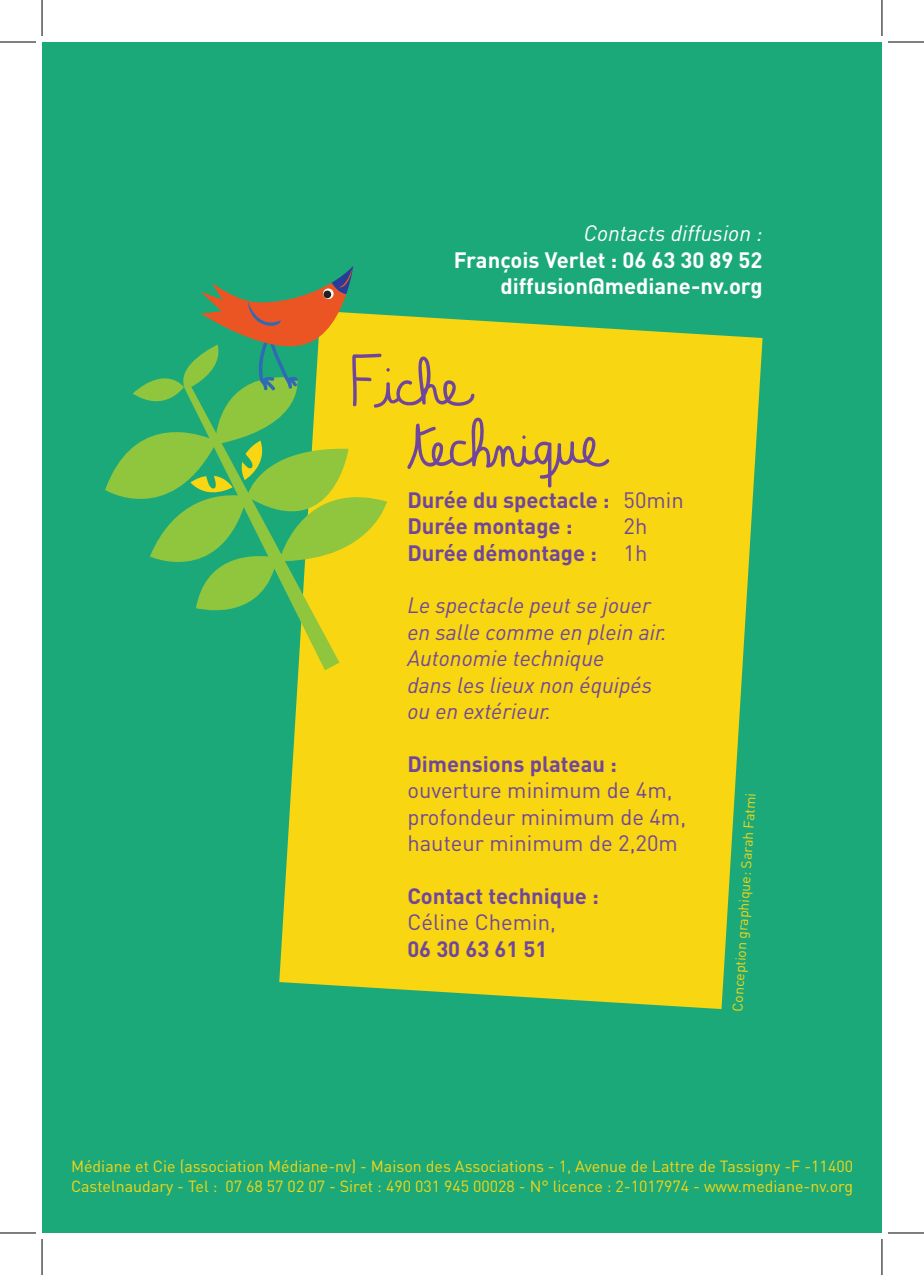
<style>
.page{position:relative;width:924px;height:1275px;background:#fff}
.page>*{position:absolute;margin:0;border:0;box-sizing:border-box;transform-origin:0 0}
.t1{font:italic 22px/26.4px "DIN";color:#70469c}
.t2{font:22px/26.4px "DIN";color:#70469c}
.t3{font:700 22px "DIN";color:#70469c}
.t4{font:700 22px "DIN Pro";color:#fff}
.t5{font:italic 22px "DIN";color:#fff}
.t6{font:16px/19.2px "DIN";color:#f8d611}
.t7{font:14px "DIN";color:#f8d611}
.s1{font-weight:400}
.s2{font-weight:700}
</style>
<div class="page">
<div style="left:42px;top:42px;width:839px;height:1191px;background:#1ca97a"></div>
<svg style="left:279px;top:320px;width:483px;height:689px;background:#e3d11a"></svg>
<svg style="left:406px;top:417px;width:204px;height:71px;background:#e2bf26"></svg>
<svg style="left:105px;top:355px;width:282px;height:315px"></svg>
<svg style="left:133px;top:364px;width:51px;height:50px"></svg>
<svg style="left:190px;top:440px;width:78px;height:61px"></svg>
<svg style="left:200px;top:266px;width:274px;height:142px"></svg>
<hr style="left:0;top:42px;width:36px;height:1px;background:#000">
<hr style="left:887px;top:42px;width:36px;height:1px;background:#000">
<hr style="left:0;top:1232px;width:36px;height:1px;background:#000">
<hr style="left:887px;top:1232px;width:36px;height:1px;background:#000">
<hr style="left:42px;top:0;width:1px;height:36px;background:#000">
<hr style="left:42px;top:1239px;width:1px;height:36px;background:#000">
<hr style="left:881px;top:0;width:1px;height:36px;background:#000">
<hr style="left:881px;top:1239px;width:1px;height:36px;background:#000">
<p class="t5" style="left:583px;top:220px;width:180px">Contacts diffusion :</p>
<p class="t4" style="left:453px;top:241px;width:310px">François Verlet : 06 63 30 89 52</p>
<p class="t4" style="left:500px;top:268px;width:263px">diffusion@mediane-nv.org</p>
<p class="t3" style="left:407px;top:485px;width:278px">Durée du spectacle : <span class="s1">50min</span></p>
<p class="t3" style="left:407px;top:512px;width:167px">Durée montage :</p>
<p class="t2" style="left:623px;top:512px;width:25px">2h</p>
<p class="t3" style="left:407px;top:538px;width:241px">Durée démontage : <span class="s1">1h</span></p>
<p class="t1" style="left:407px;top:592px;width:261px">Le spectacle peut se jouer en salle comme en plein air.</p>
<p class="t1" style="left:407px;top:644px;width:246px">Autonomie technique dans les lieux non équipés ou en extérieur.</p>
<p class="t2" style="left:407px;top:750px;width:280px"><span class="s2">Dimensions plateau : </span>ouverture minimum de 4m, profondeur minimum de 4m, hauteur minimum de 2,20m</p>
<p class="t3" style="left:407px;top:881px;width:193px">Contact technique :</p>
<p class="t2" style="left:407px;top:908px;width:150px">Céline Chemin,</p>
<p class="t3" style="left:407px;top:934px;width:141px">06 30 63 61 51</p>
<p class="t7" style="left:729px;top:1011px;width:220px;rotate:-87deg">Conception graphique: Sarah Fatmi</p>
<p class="t6" style="left:71px;top:1156px;width:783px">Médiane et Cie (association Médiane-nv) - Maison des Associations - 1, Avenue de Lattre de Tassigny -F -11400<br>Castelnaudary - Tel : 07 68 57 02 07 - Siret : 490 031 945 00028 - N° licence : 2-1017974 - www.mediane-nv.org</p>
</div>
